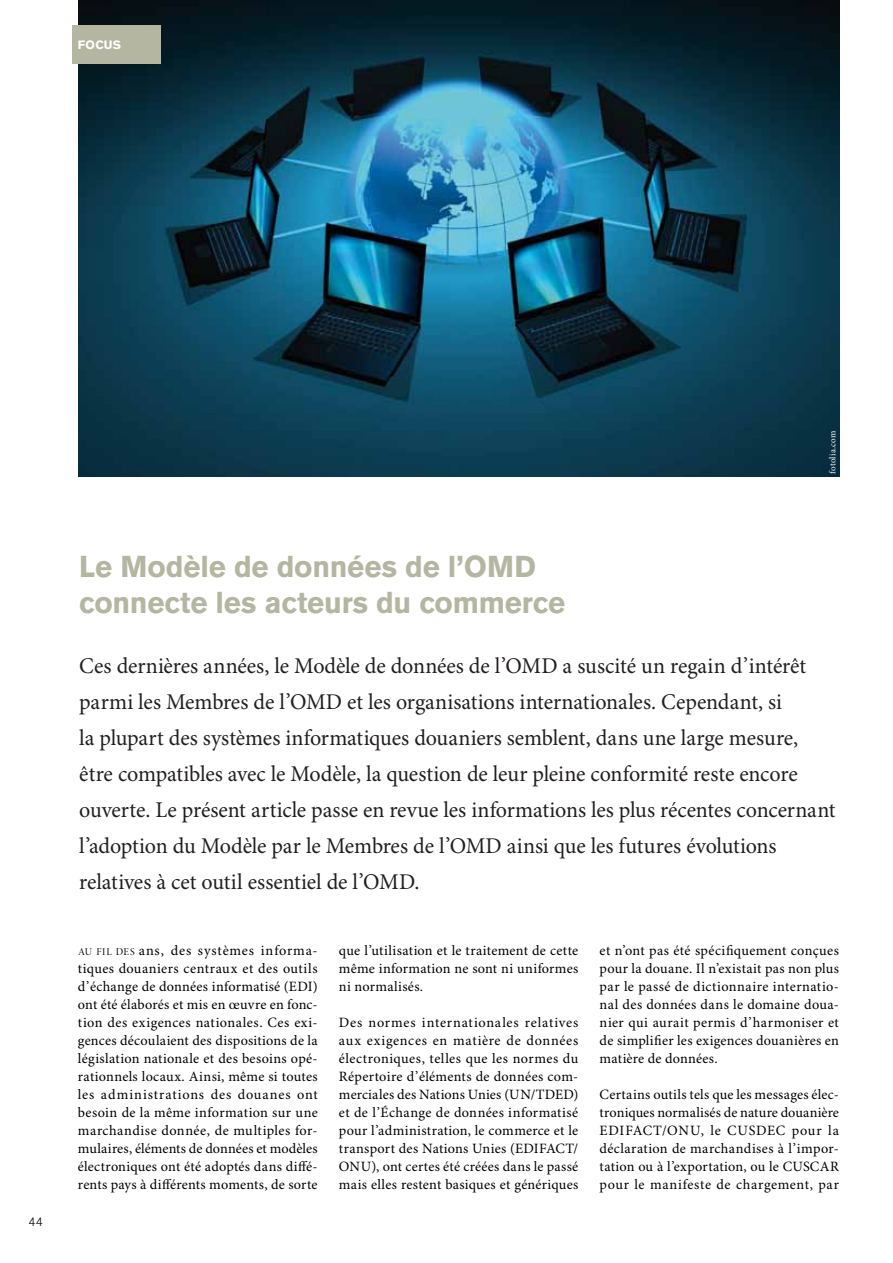
<style>
.page{position:relative;width:893px;height:1263px;background:#fff}
.page>*{position:absolute;margin:0;border:0;box-sizing:border-box;transform-origin:0 0}
.t1{font:700 30px/36px "Akzidenz Grotesk BE";color:#b5b6a1}
.t2{font:22.5px/36px "Minion Pro";letter-spacing:-.005em;color:#231f20}
.t3{font:14.25px/18px "Minion Pro";letter-spacing:.02em;color:#000;text-align:justify}
.t4{font:700 12px "Akzidenz Grotesk BE";color:#fff}
.t5{font:300 12px "Akzidenz Grotesk BE";color:#000}
.t6{font:9px "Minion Pro";letter-spacing:.015em;color:#fff}
.s1{font-family:"Minion Pro Disp";font-size:10.5px}
</style>
<div class="page">
<img style="left:79px;top:0;width:761px;height:477px">
<div style="left:72px;top:25px;width:89px;height:39px;background:#b5b6a1"></div>
<p class="t4" style="left:78px;top:38px;width:45px">FOCUS</p>
<p class="t5" style="left:28px;top:1215px;width:16px">44</p>
<h1 class="t1" style="left:79px;top:548px;width:396px">Le Modèle de données de l’OM</h1>
<h1 class="t1" style="left:79px;top:548px;width:487px;text-indent:435px">D connecte les acteurs du commerce</h1>
<p class="t6" style="left:827px;top:474px;width:44px;rotate:-90deg">fotolia.com</p>
<p class="t2" style="left:79px;top:649px;width:758px">Ces dernières années, le Modèle de données de l’OMD a suscité un regain d’intérêt parmi les Membres de l’OMD et les organisations internationales. Cependant, si<br>la plupart des systèmes informatiques douaniers semblent, dans une large mesure, être compatibles avec le Modèle, la question de leur pleine conformité reste encore ouverte. Le présent article passe en revue les informations les plus récentes concernant l’adoption du Modèle par le Membres de l’OMD ainsi que les futures évolutions relatives à cet outil essentiel de l’OMD.</p>
<p class="t3" style="left:78px;top:942px;width:241px"><span class="s1">AU FIL DES</span> ans, des systèmes informa&shy;tiques douaniers centraux et des outils d’échange de données informatisé (EDI) ont été élaborés et mis en œuvre en fonc&shy;tion des exigences nationales. Ces exi&shy;gences découlaient des dispositions de la législation nationale et des besoins opé&shy;rationnels locaux. Ainsi, même si toutes les administrations des douanes ont besoin de la même information sur une marchandise donnée, de multiples for&shy;mulaires, éléments de données et modèles électroniques ont été adoptés dans diffé&shy;rents pays à différents moments, de sorte</p>
<p class="t3" style="left:339px;top:942px;width:241px">que l’utilisation et le traitement de cette même information ne sont ni uniformes ni normalisés.</p>
<p class="t3" style="left:339px;top:1014px;width:241px">Des normes internationales relatives aux exigences en matière de données électroniques, telles que les normes du Répertoire d’éléments de données com&shy;merciales des Nations Unies (UN/TDED) et de l’Échange de données informatisé pour l’administration, le commerce et le transport des Nations Unies (EDIFACT/ ONU), ont certes été créées dans le passé mais elles restent basiques et génériques</p>
<p class="t3" style="left:600px;top:942px;width:241px">et n’ont pas été spécifiquement conçues pour la douane. Il n’existait pas non plus par le passé de dictionnaire internatio&shy;nal des données dans le domaine doua&shy;nier qui aurait permis d’harmoniser et de simplifier les exigences douanières en matière de données.</p>
<p class="t3" style="left:600px;top:1086px;width:241px">Certains outils tels que les messages élec&shy;troniques normalisés de nature douanière EDIFACT/ONU, le CUSDEC pour la déclaration de marchandises à l’impor&shy;tation ou à l’exportation, ou le CUSCAR pour le manifeste de chargement, par</p>
</div>
